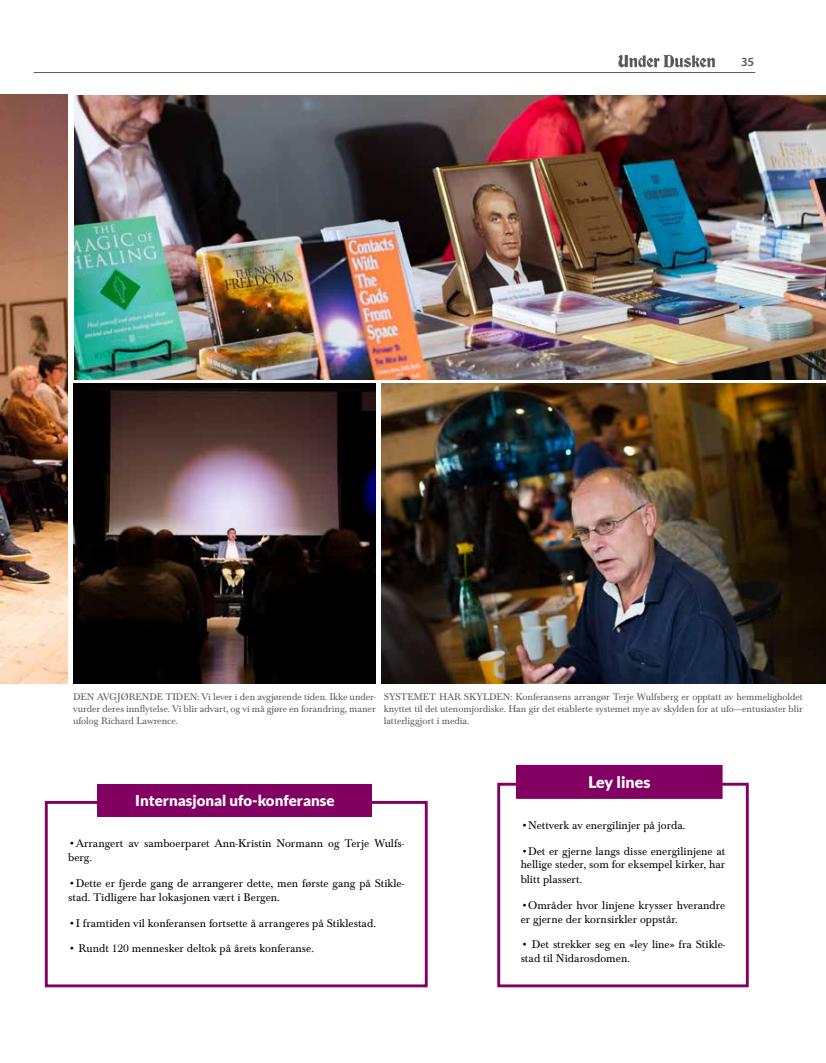
<style>
.page{position:relative;width:826px;height:1063px;background:#fff}
.page>*{position:absolute;margin:0;border:0;box-sizing:border-box;transform-origin:0 0}
.t1{font:900 15.88px "Lato";color:#fff}
.t2{font:900 15px "Lato";color:#fff}
.t3{font:600 12.5px "Myriad Pro";color:#58595b}
.t4{font:11.62px/13.9px "Baskerville T";color:#000}
.t5{font:10px/12px "Baskerville T";letter-spacing:-.005em;color:#58595b;text-align:justify}
</style>
<div class="page">
<img style="left:0;top:95px;width:67px;height:589px">
<img style="left:73px;top:384px;width:303px;height:300px">
<div style="left:45px;top:801px;width:382px;height:186px;border:3px solid #830063"></div>
<div style="left:97px;top:784px;width:275px;height:33px;background:#830063"></div>
<img style="left:381px;top:384px;width:445px;height:300px">
<div style="left:497px;top:783px;width:251px;height:204px;border:3px solid #830063"></div>
<div style="left:517px;top:766px;width:205px;height:32px;background:#830063"></div>
<div style="left:516px;top:765px;width:206px;height:34px;border:1px solid #830063"></div>
<img style="left:74px;top:96px;width:752px;height:283px">
<svg style="left:618px;top:55px;width:96px;height:13px"></svg>
<hr style="left:34px;top:72px;width:721px;height:1px;background:#58595b">
<p class="t3" style="left:741px;top:54px;width:15px">35</p>
<p class="t5" style="left:73px;top:691px;width:304px">DEN AVGJØRENDE TIDEN: Vi lever i den avgjørende tiden. Ikke under&shy;vurder deres innflytelse. Vi blir advart, og vi må gjøre en forandring, maner ufolog Richard Lawrence.</p>
<p class="t5" style="left:384px;top:691px;width:420px">SYSTEMET HAR SKYLDEN: Konferansens arrangør Terje Wulfsberg er opptatt av hemmeligholdet knyttet til det utenomjordiske. Han gir det etablerte systemet mye av skylden for at ufo----entusiaster blir latterliggjort i media.</p>
<p class="t2" style="left:135px;top:792px;width:201px">Internasjonal ufo-konferanse</p>
<h1 class="t1" style="left:588px;top:773px;width:64px">Ley lines</h1>
<p class="t4" style="left:68px;top:837px;width:337px">•Arrangert av samboerparet Ann-Kristin Normann og Terje Wulfs&shy;berg.</p>
<p class="t4" style="left:68px;top:876px;width:337px;line-height:14.8px">•Dette er fjerde gang de arrangerer dette, men første gang på Stikle&shy;stad. Tidligere har lokasjonen vært i Bergen.</p>
<p class="t4" style="left:68px;top:916px;width:309px">•I framtiden vil konferansen fortsette å arrangeres på Stiklestad.</p>
<p class="t4" style="left:68px;top:942px;width:247px">• Rundt 120 mennesker deltok på årets konferanse.</p>
<p class="t4" style="left:520px;top:819px;width:166px">•Nettverk av energilinjer på jorda.</p>
<p class="t4" style="left:520px;top:844px;width:206px;line-height:14.4px;text-align:justify">•Det er gjerne langs disse energilinjene at hellige steder, som for eksempel kirker, har blitt plassert.</p>
<p class="t4" style="left:520px;top:898px;width:206px">•Områder hvor linjene krysser hverandre er gjerne der kornsirkler oppstår.</p>
<p class="t4" style="left:520px;top:938px;width:206px">• Det strekker seg en «ley line» fra Stikle&shy;stad til Nidarosdomen.</p>
</div>
